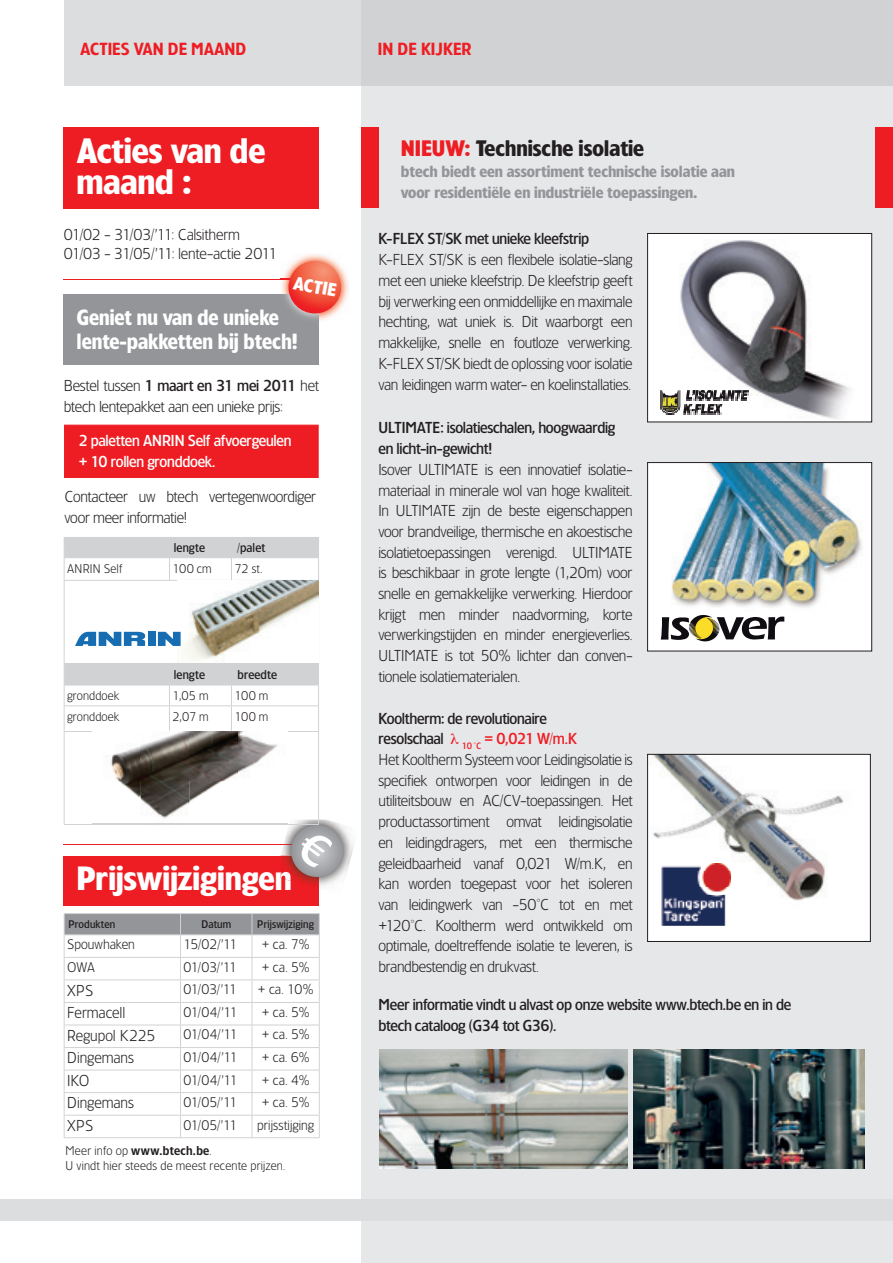
<style>
.page{position:relative;width:893px;height:1263px;background:#fff}
.page>*{position:absolute;margin:0;border:0;box-sizing:border-box;transform-origin:0 0}
.t1{font:700 33px/31.5px "TF Forever";color:#fff}
.t2{font:700 31.5px "TF Forever";color:#fff}
.t3{font:700 21px "TF Forever";color:#231f20}
.t4{font:700 20.55px/24px "TF Forever";color:#fff;scale:.95 1}
.t5{font:700 17.25px "TF Forever";color:#fff}
.t6{font:16.5px "TF Forever Demi";color:#ee1d23}
.t7{font:300 15px/20.7px "TF Forever";letter-spacing:-.02em;color:#231f20}
.t8{font:500 15px/21px "TF Forever";letter-spacing:-.015em;color:#231f20}
.t9{font:700 15px/21px "TF Forever";color:#939598}
.t10{font:500 15px/21px "TF Forever";letter-spacing:-.015em;color:#fff}
.t11{font:300 15px "TF Forever";color:#231f20}
.t12{font:300 13.2px "TF Forever";letter-spacing:.005em;color:#231f20}
.t13{font:300 12px "TF Forever";letter-spacing:.015em;color:#231f20}
.t14{font:500 12px "TF Forever";letter-spacing:.01em;color:#231f20}
.t15{font:12px "TF Forever Demi";letter-spacing:.025em;color:#231f20}
.t16{font:500 10.5px "TF Forever";letter-spacing:.015em;color:#231f20}
.s1{font-weight:500}
.s2{font-family:"TF Forever";font-weight:300}
.s3{color:#ee1d23}
.s4{font-weight:500;color:#ee1d23}
</style>
<div class="page">
<div style="left:361px;top:0;width:532px;height:1263px;background:#e6e7e9"></div>
<div style="left:64px;top:0;width:297px;height:85px;background:#dcdddf"></div>
<div style="left:361px;top:0;width:532px;height:85px;background:#d1d2d4"></div>
<div style="left:64px;top:128px;width:255px;height:81px;background:#ee1d23"></div>
<div style="left:361px;top:128px;width:17px;height:80px;background:#ee1d23"></div>
<div style="left:876px;top:128px;width:17px;height:80px;background:#ee1d23"></div>
<hr style="left:64px;top:279px;width:255px;height:1px;background:#ee1d23">
<div style="left:64px;top:856px;width:255px;height:49px;background:#ee1d23"></div>
<hr style="left:64px;top:844px;width:255px;height:1px;background:#ee1d23">
<svg style="left:64px;top:913px;width:256px;height:224px"></svg>
<hr style="left:64px;top:1137px;width:116px;height:1px;background:#d1d2d4">
<hr style="left:180px;top:1137px;width:72px;height:1px;background:#d1d2d4">
<hr style="left:252px;top:1137px;width:68px;height:1px;background:#d1d2d4">
<img style="left:281px;top:819px;width:73px;height:67px">
<img style="left:281px;top:856px;width:38px;height:30px">
<img style="left:281px;top:865px;width:10px;height:16px">
<svg style="left:288px;top:825px;width:58px;height:55px;background:#b8abac"></svg>
<div style="left:0;top:1199px;width:893px;height:21px;background:#dcdddf"></div>
<div style="left:648px;top:754px;width:222px;height:187px;background:#fff"></div>
<img style="left:653px;top:756px;width:191px;height:145px">
<div style="left:647px;top:754px;width:224px;height:188px;border:1px solid #231f20"></div>
<img style="left:659px;top:863px;width:71px;height:63px">
<div style="left:648px;top:233px;width:224px;height:189px;background:#fff"></div>
<img style="left:680px;top:240px;width:170px;height:179px">
<div style="left:647px;top:233px;width:225px;height:189px;border:1px solid #231f20"></div>
<img style="left:660px;top:390px;width:89px;height:25px">
<div style="left:648px;top:462px;width:224px;height:189px;background:#fff"></div>
<img style="left:671px;top:464px;width:192px;height:158px">
<div style="left:647px;top:462px;width:225px;height:189px;border:1px solid #231f20"></div>
<svg style="left:661px;top:612px;width:123px;height:30px"></svg>
<div style="left:64px;top:294px;width:255px;height:71px;background:#939598"></div>
<hr style="left:64px;top:731px;width:105px;height:1px;background:#d1d2d4">
<hr style="left:64px;top:731px;width:1px;height:93px;background:#d1d2d4">
<hr style="left:169px;top:731px;width:62px;height:1px;background:#d1d2d4">
<hr style="left:231px;top:731px;width:88px;height:1px;background:#d1d2d4">
<hr style="left:318px;top:731px;width:1px;height:93px;background:#d1d2d4">
<hr style="left:64px;top:824px;width:105px;height:1px;background:#d1d2d4">
<hr style="left:231px;top:824px;width:88px;height:1px;background:#d1d2d4">
<img style="left:92px;top:732px;width:195px;height:99px">
<img style="left:92px;top:824px;width:195px;height:1px">
<div style="left:64px;top:425px;width:255px;height:53px;background:#ee1d23;border:1px solid #ee1d23"></div>
<svg style="left:64px;top:537px;width:255px;height:194px"></svg>
<img style="left:379px;top:1049px;width:248px;height:119px">
<img style="left:634px;top:1049px;width:231px;height:119px">
<img style="left:281px;top:254px;width:68px;height:67px">
<img style="left:281px;top:294px;width:38px;height:27px">
<svg style="left:288px;top:261px;width:53px;height:52px;background:#f05843"></svg>
<p class="t6" style="left:80px;top:39px;width:168px">ACTIES VAN DE MAAND</p>
<p class="t6" style="left:378px;top:39px;width:95px">IN DE KIJKER</p>
<h1 class="t1" style="left:77px;top:134px;width:190px">Acties van de maand :</h1>
<p class="t7" style="left:64px;top:224px;width:215px;line-height:19.5px">01/02 - 31/03/’11: Calsitherm<br>01/03 - 31/05/’11: lente-actie 2011</p>
<p class="t5" style="left:295px;top:273px;width:45px;rotate:10deg">ACTIE</p>
<h3 class="t4" style="left:77px;top:305px;width:234px">Geniet nu van de unieke lente-pakketten bij btech!</h3>
<p class="t7" style="left:64px;top:375px;width:257px">Bestel tussen <span class="s1">1 maart en 31 mei 2011</span> het btech lentepakket aan een unieke prijs:</p>
<p class="t10" style="left:79px;top:430px;width:214px">2 paletten ANRIN Self afvoergeulen + 10 rollen gronddoek.</p>
<p class="t7" style="left:64px;top:486px;width:253px">Contacteer uw btech vertegenwoordiger voor meer informatie!</p>
<p class="t14" style="left:174px;top:540px;width:33px">lengte</p>
<p class="t14" style="left:237px;top:540px;width:29px">/palet</p>
<p class="t13" style="left:67px;top:561px;width:57px">ANRIN Self</p>
<p class="t13" style="left:172px;top:561px;width:41px">100 cm</p>
<p class="t13" style="left:234px;top:561px;width:30px">72 st.</p>
<p class="t14" style="left:174px;top:667px;width:33px">lengte</p>
<p class="t14" style="left:237px;top:667px;width:41px">breedte</p>
<p class="t13" style="left:67px;top:689px;width:54px">gronddoek</p>
<p class="t13" style="left:172px;top:689px;width:38px">1,05 m</p>
<p class="t13" style="left:234px;top:689px;width:35px">100 m</p>
<p class="t13" style="left:67px;top:709px;width:54px">gronddoek</p>
<p class="t13" style="left:172px;top:709px;width:38px">2,07 m</p>
<p class="t13" style="left:234px;top:709px;width:35px">100 m</p>
<h2 class="t2" style="left:77px;top:859px;width:217px">Prijswijzigingen</h2>
<p class="t16" style="left:68px;top:918px;width:48px">Produkten</p>
<p class="t16" style="left:201px;top:918px;width:31px">Datum</p>
<p class="t16" style="left:257px;top:918px;width:58px">Prijswijziging</p>
<p class="t12" style="left:67px;top:937px;width:69px">Spouwhaken</p>
<p class="t12" style="left:183px;top:937px;width:55px">15/02/’11</p>
<p class="t12" style="left:262px;top:937px;width:49px">+ ca. 7%</p>
<p class="t12" style="left:67px;top:959px;width:30px">OWA</p>
<p class="t12" style="left:183px;top:959px;width:55px">01/03/’11</p>
<p class="t12" style="left:262px;top:959px;width:49px">+ ca. 5%</p>
<p class="t7" style="left:67px;top:980px;width:28px">XPS</p>
<p class="t12" style="left:183px;top:982px;width:55px">01/03/’11</p>
<p class="t12" style="left:258px;top:982px;width:57px">+ ca. 10%</p>
<p class="t11" style="left:67px;top:1004px;width:60px">Fermacell</p>
<p class="t12" style="left:183px;top:1004px;width:56px">01/04/’11</p>
<p class="t12" style="left:262px;top:1004px;width:49px">+ ca. 5%</p>
<p class="t7" style="left:67px;top:1025px;width:90px">Regupol K225</p>
<p class="t12" style="left:183px;top:1027px;width:56px">01/04/’11</p>
<p class="t12" style="left:262px;top:1027px;width:49px">+ ca. 5%</p>
<p class="t11" style="left:67px;top:1049px;width:68px">Dingemans</p>
<p class="t12" style="left:183px;top:1049px;width:56px">01/04/’11</p>
<p class="t12" style="left:262px;top:1049px;width:49px">+ ca. 6%</p>
<p class="t7" style="left:67px;top:1070px;width:24px">IKO</p>
<p class="t12" style="left:183px;top:1072px;width:56px">01/04/’11</p>
<p class="t12" style="left:262px;top:1072px;width:49px">+ ca. 4%</p>
<p class="t11" style="left:67px;top:1094px;width:68px">Dingemans</p>
<p class="t12" style="left:183px;top:1095px;width:55px">01/05/’11</p>
<p class="t12" style="left:262px;top:1095px;width:49px">+ ca. 5%</p>
<p class="t7" style="left:67px;top:1115px;width:28px">XPS</p>
<p class="t12" style="left:183px;top:1117px;width:55px">01/05/’11</p>
<p class="t12" style="left:257px;top:1117px;width:59px">prijsstijging</p>
<p class="t15" style="left:65px;top:1143px;width:148px"><span class="s2">Meer info op</span> www.btech.be<span class="s2">.</span></p>
<p class="t13" style="left:65px;top:1158px;width:221px">U vindt hier steeds de meest recente prijzen.</p>
<h3 class="t3" style="left:401px;top:135px;width:245px"><span class="s3">NIEUW:</span> Technische isolatie</h3>
<p class="t9" style="left:401px;top:161px;width:335px">btech biedt een assortiment technische isolatie aan voor residentiële en industriële toepassingen.</p>
<p class="t8" style="left:378px;top:228px;width:212px">K-FLEX ST/SK met unieke kleefstrip</p>
<p class="t7" style="left:378px;top:249px;width:256px;text-align:justify">K-FLEX ST/SK is een flexibele isolatie-slang met een unieke kleefstrip. De kleefstrip geeft bij verwerking een onmiddellijke en maximale hechting, wat uniek is. Dit waarborgt een makkelijke, snelle en foutloze verwerking.<br>K-FLEX ST/SK biedt de oplossing voor isolatie van leidingen warm water- en koelinstallaties.</p>
<p class="t8" style="left:378px;top:417px;width:238px">ULTIMATE: isolatieschalen, hoogwaardig en licht-in-gewicht!</p>
<p class="t7" style="left:378px;top:459px;width:256px;text-align:justify">Isover ULTIMATE is een innovatief isolatie&shy;materiaal in minerale wol van hoge kwaliteit.<br>In ULTIMATE zijn de beste eigenschappen voor brandveilige, thermische en akoestische isolatietoepassingen verenigd. ULTIMATE is beschikbaar in grote lengte (1,20m) voor snelle en gemakkelijke verwerking. Hierdoor krijgt men minder naadvorming, korte verwerkingstijden en minder energieverlies.<br>ULTIMATE is tot 50% lichter dan conven&shy;tionele isolatiematerialen.</p>
<p class="t7" style="left:378px;top:708px;width:256px"><span class="s1">Kooltherm: de revolutionaire<br>resolschaal</span> <sub>10</sub> <sub>°C</sub> <span class="s4">= 0,021 W/m.K<br></span>Het Kooltherm Systeem voor Leidingisolatie is specifiek ontworpen voor leidingen in de utiliteitsbouw en AC/CV-toepassingen. Het productassortiment omvat leidingisolatie en leidingdragers, met een thermische geleidbaarheid vanaf 0,021 W/m.K, en kan worden toegepast voor het isoleren van leidingwerk van -50°C tot en met +120°C. Kooltherm werd ontwikkeld om optimale, doeltreffende isolatie te leveren, is brandbestendig en drukvast.</p>
<p class="t8" style="left:378px;top:993px;width:414px">Meer informatie vindt u alvast op onze website www.btech.be en in de btech cataloog (G34 tot G36).</p>
</div>
